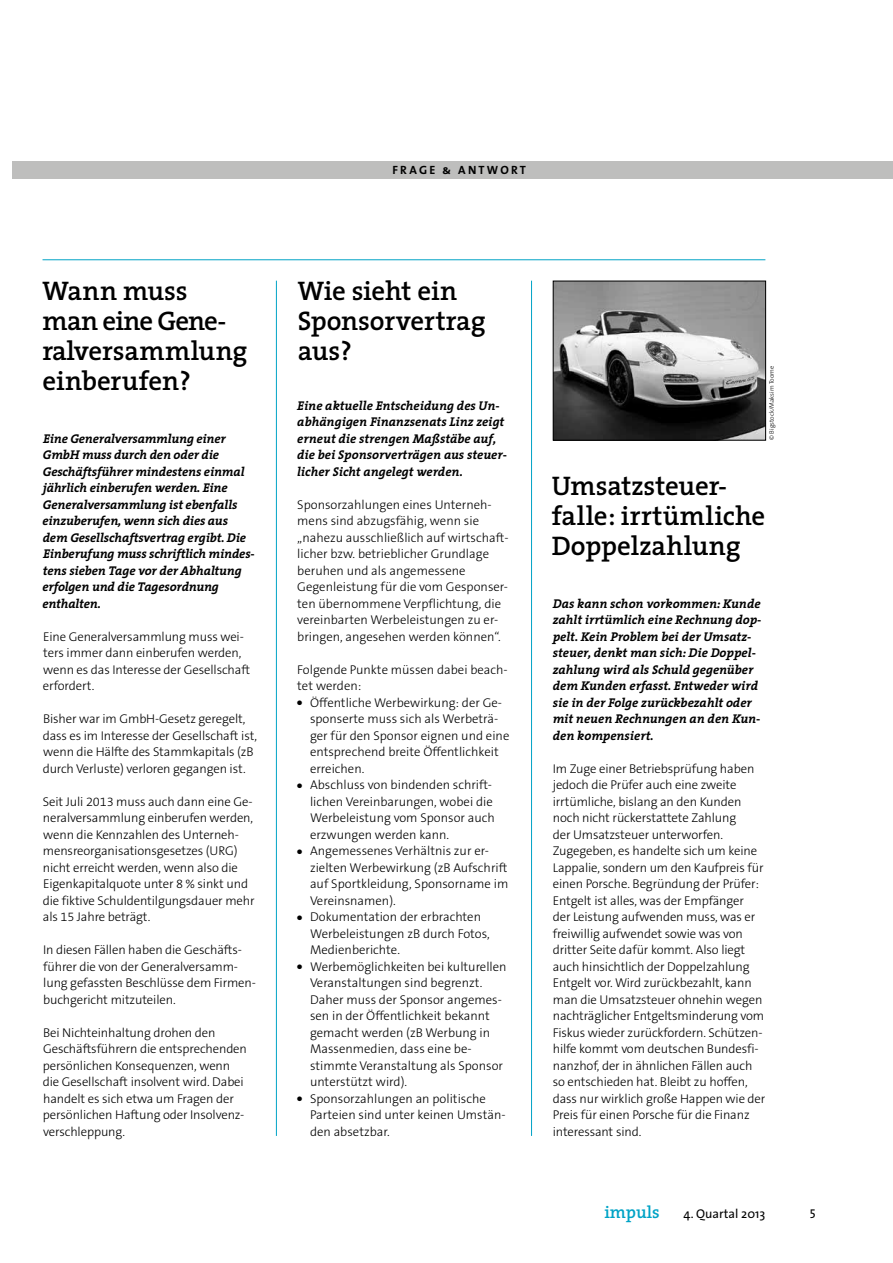
<style>
.page{position:relative;width:893px;height:1263px;background:#fff}
.page>*{position:absolute;margin:0;border:0;box-sizing:border-box;transform-origin:0 0}
.t1{font:600 27px/30px "The Serif";letter-spacing:-.01em;color:#000}
.t2{font:600 17.25px "The Serif";color:#00a3c6}
.t3{font:300 12.75px/16.5px "The Sans B3";letter-spacing:-.01em;color:#000}
.t4{font:italic 700 12.75px/16.5px "The Serif";letter-spacing:-.01em;color:#000}
.t5{font:12.75px "The Sans";color:#000}
.t6{font:12.75px "The Sans Caps";color:#000}
.t7{font:12px "The Sans Bold Caps";letter-spacing:.19em;color:#000}
.t8{font:300 6.45px "The Sans";color:#000}
.s1{font-style:inherit}
</style>
<div class="page">
<hr style="left:531px;top:281px;width:1px;height:855px;background:#00a3c6">
<hr style="left:276px;top:281px;width:1px;height:855px;background:#00a3c6">
<hr style="left:43px;top:259px;width:722px;height:1px;background:#00a3c6">
<div style="left:13px;top:162px;width:880px;height:17px;background:#bebebd"></div>
<img style="left:555px;top:283px;width:209px;height:156px">
<div style="left:553px;top:281px;width:213px;height:160px;border:1px solid #000"></div>
<p class="t7" style="left:392px;top:160px;width:135px">FRAGE &amp; ANTWORT</p>
<h1 class="t1" style="left:43px;top:276px;width:207px">Wann muss man eine Gene&shy;ralversammlung einberufen?</h1>
<p class="t4" style="left:42px;top:430px;width:214px">Eine Generalversammlung einer<br>GmbH muss durch den oder die<br>Geschäftsführer mindestens einmal jährlich einberufen werden. Eine<br>Generalversammlung ist ebenfalls einzuberufen, wenn sich dies aus dem Gesellschaftsvertrag ergibt. Die<br>Einberufung muss schriftlich mindes&shy;tens sieben Tage vor der Abhaltung erfolgen und die Tagesordnung enthalten.</p>
<p class="t3" style="left:43px;top:629px;width:209px">Eine Generalversammlung muss wei&shy;ters immer dann einberufen werden, wenn es das Interesse der Gesellschaft erfordert.</p>
<p class="t3" style="left:43px;top:711px;width:216px">Bisher war im GmbH-Gesetz geregelt, dass es im Interesse der Gesellschaft ist, wenn die Hälfte des Stammkapitals (zB durch Verluste) verloren gegangen ist.</p>
<p class="t3" style="left:43px;top:794px;width:213px">Seit Juli 2013 muss auch dann eine Ge&shy;neralversammlung einberufen werden, wenn die Kennzahlen des Unterneh&shy;mensreorganisationsgesetzes (URG) nicht erreicht werden, wenn also die Eigenkapitalquote unter 8 % sinkt und die fiktive Schuldentilgungsdauer mehr als 15 Jahre beträgt.</p>
<p class="t3" style="left:43px;top:942px;width:214px">In diesen Fällen haben die Geschäfts&shy;führer die von der Generalversamm&shy;lung gefassten Beschlüsse dem Firmen&shy;buchgericht mitzuteilen.</p>
<p class="t3" style="left:43px;top:1025px;width:206px">Bei Nichteinhaltung drohen den Geschäftsführern die entsprechenden persönlichen Konsequenzen, wenn die Gesellschaft insolvent wird. Dabei handelt es sich etwa um Fragen der persönlichen Haftung oder Insolvenz&shy;verschleppung.</p>
<h1 class="t1" style="left:298px;top:275px;width:190px">Wie sieht ein<br>Sponsorvertrag aus?</h1>
<p class="t4" style="left:297px;top:397px;width:211px">Eine aktuelle Entscheidung des Un&shy;abhängigen Finanzsenats Linz zeigt erneut die strengen Maßstäbe auf, die bei Sponsorverträgen aus steuer&shy;licher Sicht angelegt werden.</p>
<p class="t3" style="left:297px;top:497px;width:213px">Sponsorzahlungen eines Unterneh&shy;mens sind abzugsfähig, wenn sie „nahezu ausschließlich auf wirtschaft&shy;licher bzw. betrieblicher Grundlage beruhen und als angemessene Gegenleistung für die vom Gesponser&shy;ten übernommene Verpflichtung, die vereinbarten Werbeleistungen zu er&shy;bringen, angesehen werden können“.</p>
<p class="t3" style="left:297px;top:662px;width:212px">Folgende Punkte müssen dabei beach&shy;tet werden:</p>
<p class="t3" style="left:310px;top:695px;width:201px;text-indent:-13px">● Öffentliche Werbewirkung: der Ge&shy;sponserte muss sich als Werbeträ&shy;ger für den Sponsor eignen und eine entsprechend breite Öffentlichkeit erreichen.</p>
<p class="t3" style="left:310px;top:777px;width:186px;text-indent:-13px">● Abschluss von bindenden schrift&shy;lichen Vereinbarungen, wobei die<br>Werbeleistung vom Sponsor auch erzwungen werden kann.</p>
<p class="t3" style="left:310px;top:843px;width:200px;text-indent:-13px">● Angemessenes Verhältnis zur er&shy;zielten Werbewirkung (zB Aufschrift auf Sportkleidung, Sponsorname im<br>Vereinsnamen).</p>
<p class="t3" style="left:310px;top:909px;width:181px;text-indent:-13px">● Dokumentation der erbrachten<br>Werbeleistungen zB durch Fotos,<br>Medienberichte.</p>
<p class="t3" style="left:310px;top:959px;width:198px;text-indent:-13px">● Werbemöglichkeiten bei kulturellen<br>Veranstaltungen sind begrenzt.<br>Daher muss der Sponsor angemes&shy;sen in der Öffentlichkeit bekannt gemacht werden (zB Werbung in<br>Massenmedien, dass eine be&shy;stimmte Veranstaltung als Sponsor unterstützt wird).</p>
<p class="t3" style="left:310px;top:1091px;width:197px;text-indent:-13px">● Sponsorzahlungen an politische<br>Parteien sind unter keinen Umstän&shy;den absetzbar.</p>
<p class="t8" style="left:766px;top:440px;width:76px;rotate:-90deg"><span class="s1">©</span> Bigstock/Maksim Toome</p>
<h1 class="t1" style="left:552px;top:470px;width:215px">Umsatzsteuer&shy;falle: irrtümliche<br>Doppelzahlung</h1>
<p class="t4" style="left:553px;top:595px;width:210px">Das kann schon vorkommen: Kunde zahlt irrtümlich eine Rechnung dop&shy;pelt. Kein Problem bei der Umsatz&shy;steuer, denkt man sich: Die Doppel&shy;zahlung wird als Schuld gegenüber dem Kunden erfasst. Entweder wird sie in der Folge zurückbezahlt oder mit neuen Rechnungen an den Kun&shy;den kompensiert.</p>
<p class="t3" style="left:553px;top:761px;width:214px">Im Zuge einer Betriebsprüfung haben jedoch die Prüfer auch eine zweite irrtümliche, bislang an den Kunden noch nicht rückerstattete Zahlung<br>der Umsatzsteuer unterworfen.<br>Zugegeben, es handelte sich um keine Lappalie, sondern um den Kaufpreis für einen Porsche. Begründung der Prüfer:<br>Entgelt ist alles, was der Empfänger<br>der Leistung aufwenden muss, was er freiwillig aufwendet sowie was von dritter Seite dafür kommt. Also liegt auch hinsichtlich der Doppelzahlung Entgelt vor. Wird zurückbezahlt, kann man die Umsatzsteuer ohnehin wegen nachträglicher Entgeltsminderung vom Fiskus wieder zurückfordern. Schützen&shy;hilfe kommt vom deutschen Bundesfi&shy;nanzhof, der in ähnlichen Fällen auch so entschieden hat. Bleibt zu hoffen, dass nur wirklich große Happen wie der Preis für einen Porsche für die Finanz interessant sind.</p>
<h2 class="t2" style="left:604px;top:1198px;width:57px">impuls</h2>
<p class="t5" style="left:684px;top:1203px;width:83px">4. Quartal 2013</p>
<p class="t6" style="left:810px;top:1203px;width:7px">5</p>
</div>
